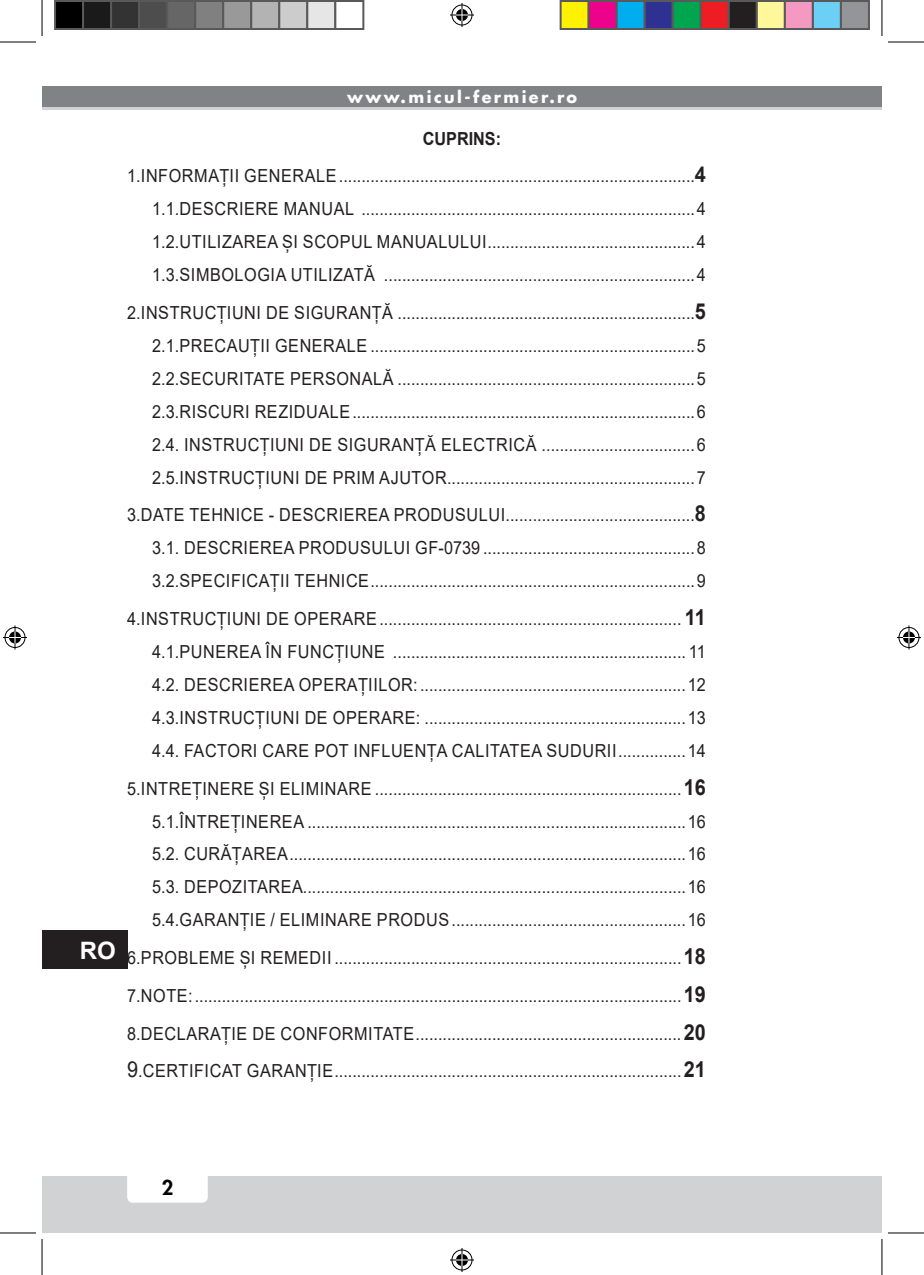
<style>
.page{position:relative;width:924px;height:1275px;background:#fff}
.page>*{position:absolute;margin:0;border:0;box-sizing:border-box;transform-origin:0 0}
.t1{font:700 24px "Arial";color:#fff}
.t2{font:800 20px "Futura";color:#000}
.Cuprins-2{font:18px "Arial";letter-spacing:.035em;color:#231f20;scale:.9 1}
.Cuprins-1{font:18px "Arial";letter-spacing:.035em;color:#231f20;scale:.9 1}
.Testo_normale{font:700 18px "Arial";color:#231f20;scale:.9 1}
.t3{font:700 16px "Futura";letter-spacing:.15em;color:#fff}
.s1{font-weight:700;font-size:22px}
.s2{font-size:22px}
</style>
<div class="page">
<div style="left:42px;top:1176px;width:839px;height:57px;background:#d1d2d4"></div>
<div style="left:127px;top:1162px;width:81px;height:40px;background:#fff;border-radius:6px"></div>
<div style="left:42px;top:86px;width:839px;height:24px;background:#808285"></div>
<hr style="left:42px;top:107px;width:839px;height:3px;background:#d1d2d4">
<div style="left:42px;top:930px;width:85px;height:39px;background:#231f20"></div>
<hr style="left:0;top:42px;width:36px;height:1px;background:#000">
<hr style="left:887px;top:42px;width:36px;height:1px;background:#000">
<hr style="left:0;top:1232px;width:36px;height:1px;background:#000">
<hr style="left:887px;top:1232px;width:36px;height:1px;background:#000">
<hr style="left:42px;top:0;width:1px;height:36px;background:#000">
<hr style="left:42px;top:1239px;width:1px;height:36px;background:#000">
<hr style="left:881px;top:0;width:1px;height:36px;background:#000">
<hr style="left:881px;top:1239px;width:1px;height:36px;background:#000">
<svg style="left:450px;top:3px;width:24px;height:24px"></svg>
<svg style="left:450px;top:1248px;width:24px;height:24px"></svg>
<svg style="left:3px;top:625px;width:24px;height:24px"></svg>
<svg style="left:897px;top:625px;width:23px;height:24px"></svg>
<div style="left:55px;top:1px;width:28px;height:28px;background:#000"></div>
<div style="left:54px;top:0;width:30px;height:30px;border:2px solid #595959"></div>
<div style="left:83px;top:1px;width:28px;height:28px;background:#1a1a1a"></div>
<div style="left:82px;top:0;width:30px;height:30px;border:2px solid #595959"></div>
<div style="left:111px;top:1px;width:28px;height:28px;background:#333"></div>
<div style="left:110px;top:0;width:30px;height:30px;border:2px solid #595959"></div>
<div style="left:139px;top:1px;width:28px;height:28px;background:#4d4d4d"></div>
<div style="left:138px;top:0;width:30px;height:30px;border:2px solid #595959"></div>
<div style="left:167px;top:1px;width:28px;height:28px;background:#666"></div>
<div style="left:166px;top:0;width:30px;height:30px;border:2px solid #595959"></div>
<div style="left:195px;top:1px;width:28px;height:28px;background:#808080"></div>
<div style="left:194px;top:0;width:30px;height:30px;border:2px solid #595959"></div>
<div style="left:223px;top:1px;width:28px;height:28px;background:#999"></div>
<div style="left:222px;top:0;width:30px;height:30px;border:2px solid #595959"></div>
<div style="left:251px;top:1px;width:28px;height:28px;background:#b3b3b3"></div>
<div style="left:250px;top:0;width:30px;height:30px;border:2px solid #595959"></div>
<div style="left:279px;top:1px;width:28px;height:28px;background:#ccc"></div>
<div style="left:278px;top:0;width:30px;height:30px;border:2px solid #595959"></div>
<div style="left:307px;top:1px;width:28px;height:28px;background:#e6e6e6"></div>
<div style="left:306px;top:0;width:30px;height:30px;border:2px solid #595959"></div>
<div style="left:334px;top:0;width:30px;height:30px;border:2px solid #595959"></div>
<div style="left:560px;top:1px;width:28px;height:28px;background:#fff101"></div>
<div style="left:559px;top:0;width:30px;height:30px;border:2px solid #595959"></div>
<div style="left:588px;top:1px;width:28px;height:28px;background:#ed028c"></div>
<div style="left:587px;top:0;width:30px;height:30px;border:2px solid #595959"></div>
<div style="left:616px;top:1px;width:28px;height:28px;background:#00aeef"></div>
<div style="left:615px;top:0;width:30px;height:30px;border:2px solid #595959"></div>
<div style="left:644px;top:1px;width:28px;height:28px;background:#2e3092"></div>
<div style="left:643px;top:0;width:30px;height:30px;border:2px solid #595959"></div>
<div style="left:672px;top:1px;width:28px;height:28px;background:#00a54f"></div>
<div style="left:671px;top:0;width:30px;height:30px;border:2px solid #595959"></div>
<div style="left:700px;top:1px;width:28px;height:28px;background:#ee1d23"></div>
<div style="left:699px;top:0;width:30px;height:30px;border:2px solid #595959"></div>
<div style="left:728px;top:1px;width:28px;height:28px;background:#231f20"></div>
<div style="left:727px;top:0;width:30px;height:30px;border:2px solid #595959"></div>
<div style="left:756px;top:1px;width:28px;height:28px;background:#fff79a"></div>
<div style="left:755px;top:0;width:30px;height:30px;border:2px solid #595959"></div>
<div style="left:784px;top:1px;width:28px;height:28px;background:#f499c2"></div>
<div style="left:783px;top:0;width:30px;height:30px;border:2px solid #595959"></div>
<div style="left:812px;top:1px;width:28px;height:28px;background:#6bcff6"></div>
<div style="left:811px;top:0;width:30px;height:30px;border:2px solid #595959"></div>
<div style="left:840px;top:1px;width:28px;height:28px;background:#939598"></div>
<div style="left:839px;top:0;width:30px;height:30px;border:2px solid #595959"></div>
<h1 class="t1" style="left:80px;top:933px;width:37px">RO</h1>
<p class="t3" style="left:347px;top:86px;width:231px">www.micul-fermier.ro</p>
<p class="Testo_normale" style="left:422px;top:125px;width:88px">CUPRINS:</p>
<p class="Cuprins-1" style="left:127px;top:163px;width:644px">1.INFORMAȚII GENERALE...............................................................................<span class="s1">4</span></p>
<p class="Cuprins-2" style="left:152px;top:196px;width:616px">1.1.DESCRIERE MANUAL ..........................................................................4</p>
<p class="Cuprins-2" style="left:152px;top:229px;width:616px">1.2.UTILIZAREA ȘI SCOPUL MANUALULUI..............................................4</p>
<p class="Cuprins-2" style="left:152px;top:262px;width:616px">1.3.SIMBOLOGIA UTILIZATĂ .....................................................................4</p>
<p class="Cuprins-1" style="left:127px;top:300px;width:644px">2.INSTRUCȚIUNI DE SIGURANȚĂ ..................................................................<span class="s1">5</span></p>
<p class="Cuprins-2" style="left:152px;top:333px;width:616px">2.1.PRECAUȚII GENERALE ........................................................................5</p>
<p class="Cuprins-2" style="left:152px;top:366px;width:616px">2.2.SECURITATE PERSONALĂ ..................................................................5</p>
<p class="Cuprins-2" style="left:152px;top:399px;width:616px">2.3.RISCURI REZIDUALE............................................................................6</p>
<p class="Cuprins-2" style="left:152px;top:432px;width:616px">2.4. INSTRUCȚIUNI DE SIGURANȚĂ ELECTRICĂ ..................................6</p>
<p class="Cuprins-2" style="left:152px;top:465px;width:616px">2.5.INSTRUCȚIUNI DE PRIM AJUTOR.......................................................7</p>
<p class="Cuprins-1" style="left:127px;top:502px;width:644px">3.DATE TEHNICE - DESCRIEREA PRODUSULUI..........................................<span class="s1">8</span></p>
<p class="Cuprins-2" style="left:152px;top:535px;width:616px">3.1. DESCRIEREA PRODUSULUI GF-0739 ...............................................8</p>
<p class="Cuprins-2" style="left:152px;top:568px;width:616px">3.2.SPECIFICAȚII TEHNICE........................................................................9</p>
<p class="Cuprins-1" style="left:127px;top:606px;width:644px">4.INSTRUCȚIUNI DE OPERARE................................................................... <span class="s1">11</span></p>
<p class="Cuprins-2" style="left:152px;top:639px;width:616px">4.1.PUNEREA ÎN FUNCȚIUNE ................................................................. 11</p>
<p class="Cuprins-2" style="left:152px;top:672px;width:616px">4.2. DESCRIEREA OPERAȚIILOR: ...........................................................12</p>
<p class="Cuprins-2" style="left:152px;top:705px;width:616px">4.3.INSTRUCȚIUNI DE OPERARE: ..........................................................13</p>
<p class="Cuprins-2" style="left:152px;top:738px;width:616px">4.4. FACTORI CARE POT INFLUENȚA CALITATEA SUDURII...............14</p>
<p class="Cuprins-1" style="left:127px;top:776px;width:644px">5.INTREȚINERE ȘI ELIMINARE ....................................................................<span class="s1">16</span></p>
<p class="Cuprins-2" style="left:152px;top:809px;width:616px">5.1.ÎNTREȚINEREA ....................................................................................16</p>
<p class="Cuprins-2" style="left:152px;top:841px;width:616px">5.2. CURĂȚAREA........................................................................................16</p>
<p class="Cuprins-2" style="left:152px;top:874px;width:616px">5.3. DEPOZITAREA.....................................................................................16</p>
<p class="Cuprins-2" style="left:152px;top:907px;width:616px">5.4.GARANȚIE / ELIMINARE PRODUS....................................................16</p>
<p class="Cuprins-1" style="left:127px;top:945px;width:644px">6.PROBLEME ȘI REMEDII .............................................................................<span class="s1">18</span></p>
<p class="Cuprins-1" style="left:127px;top:983px;width:644px">7.NOTE:............................................................................................................<span class="s1">19</span></p>
<p class="Cuprins-1" style="left:127px;top:1021px;width:644px">8.DECLARAȚIE DE CONFORMITATE...........................................................<span class="s1">20</span></p>
<p class="Cuprins-1" style="left:127px;top:1058px;width:644px"><span class="s2">9</span>.CERTIFICAT GARANȚIE.............................................................................<span class="s1">21</span></p>
<p class="t2" style="left:162px;top:1174px;width:13px">2</p>
</div>
